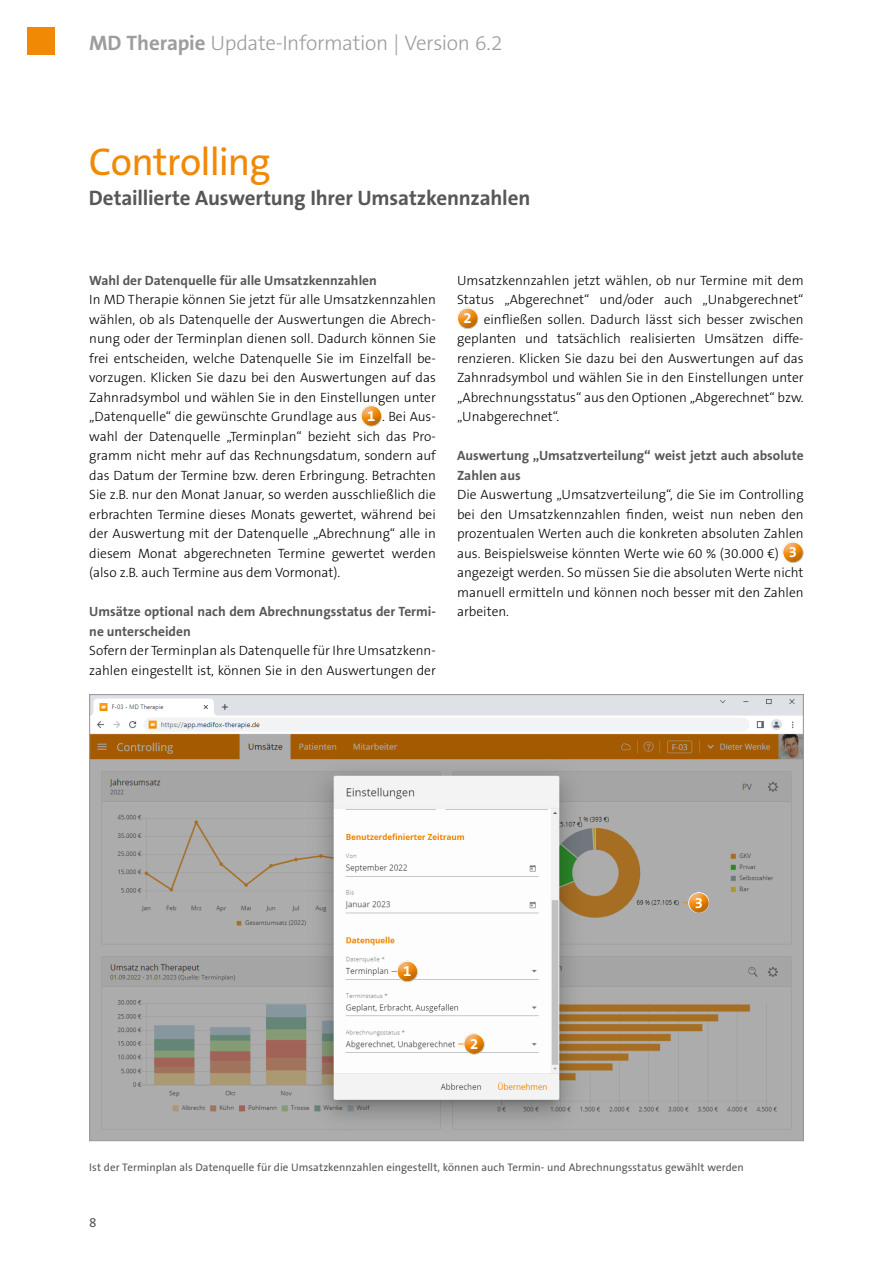
<style>
.page{position:relative;width:893px;height:1263px;background:#fff}
.page>*{position:absolute;margin:0;border:0;box-sizing:border-box;transform-origin:0 0}
.t1{font:39px "The Sans B5 Plain";letter-spacing:-.025em;color:#f18904}
.t2{font:700 21px "The Sans B7";letter-spacing:-.01em;color:#575756}
.t3{font:300 21px "The Sans B3";letter-spacing:-.015em;color:#9d9d9c}
.t4{font:700 15px "The Sans B7";color:#fff}
.t5{font:300 13.5px/19.5px "The Sans B3";color:#000}
.t6{font:700 13.5px/19.5px "The Sans B7";color:#575756}
.t7{font:13.5px "The Sans B5 Plain";color:#575756}
.t8{font:10.95px "The Sans B5 Plain";letter-spacing:.005em;color:#575756}
.s1{font-family:"The Sans B7";font-weight:700}
.s2{font-family:"The Sans B7";font-weight:700;font-size:15px;color:#fff}
</style>
<div class="page">
<div style="left:28px;top:28px;width:27px;height:27px;background:#f18904"></div>
<div style="left:354px;top:404px;width:39px;height:25px;background:#000;opacity:.2"></div>
<div style="left:450px;top:306px;width:39px;height:25px;background:#000;opacity:.2"></div>
<div style="left:775px;top:540px;width:39px;height:25px;background:#000;opacity:.2"></div>
<img style="left:91px;top:696px;width:711px;height:443px">
<div style="left:386px;top:952px;width:39px;height:32px;background:#fdfdfd"></div>
<div style="left:390px;top:959px;width:39px;height:25px;background:#000;opacity:.2"></div>
<div style="left:453px;top:1024px;width:39px;height:32px;background:#fdfdfd"></div>
<div style="left:457px;top:1032px;width:38px;height:25px;background:#000;opacity:.2"></div>
<div style="left:677px;top:883px;width:39px;height:32px;background:#acacac"></div>
<div style="left:681px;top:890px;width:39px;height:26px;background:#000;opacity:.2"></div>
<h2 class="t3" style="left:89px;top:32px;width:415px"><span class="s1">MD Therapie</span> Update-Information | Version 6.2</h2>
<h1 class="t1" style="left:89px;top:141px;width:183px">Controlling</h1>
<h2 class="t2" style="left:89px;top:186px;width:443px">Detaillierte Auswertung Ihrer Umsatzkennzahlen</h2>
<p class="t6" style="left:89px;top:271px;width:289px">Wahl der Datenquelle für alle Umsatzkennzahlen</p>
<p class="t5" style="left:89px;top:291px;width:348px;text-align:justify">In MD Therapie können Sie jetzt für alle Umsatzkennzahlen wählen, ob als Datenquelle der Auswertungen die Abrech&shy;nung oder der Terminplan dienen soll. Dadurch können Sie frei entscheiden, welche Datenquelle Sie im Einzelfall be&shy;vorzugen. Klicken Sie dazu bei den Auswertungen auf das Zahnradsymbol und wählen Sie in den Einstellungen unter „Datenquelle“ die gewünschte Grundlage aus <span class="s2">1</span> . Bei Aus&shy;wahl der Datenquelle „Terminplan“ bezieht sich das Pro&shy;gramm nicht mehr auf das Rechnungsdatum, sondern auf das Datum der Termine bzw. deren Erbringung. Betrachten Sie z.B. nur den Monat Januar, so werden ausschließlich die erbrachten Termine dieses Monats gewertet, während bei der Auswertung mit der Datenquelle „Abrechnung“ alle in diesem Monat abgerechneten Termine gewertet werden (also z.B. auch Termine aus dem Vormonat).</p>
<p class="t6" style="left:89px;top:603px;width:348px">Umsätze optional nach dem Abrechnungsstatus der Termi&shy;ne unterscheiden</p>
<p class="t5" style="left:89px;top:642px;width:348px">Sofern der Terminplan als Datenquelle für Ihre Umsatzkenn&shy;zahlen eingestellt ist, können Sie in den Auswertungen der</p>
<p class="t5" style="left:457px;top:271px;width:348px">Umsatzkennzahlen jetzt wählen, ob nur Termine mit dem</p>
<p class="t5" style="left:457px;top:291px;width:348px">Status „Abgerechnet“ und/oder auch „Unabgerechnet“</p>
<p class="t5" style="left:464px;top:310px;width:342px"><span class="s2">2</span> einfließen sollen. Dadurch lässt sich besser zwischen</p>
<p class="t5" style="left:457px;top:330px;width:348px">geplanten und tatsächlich realisierten Umsätzen diffe-</p>
<p class="t5" style="left:457px;top:349px;width:348px">renzieren. Klicken Sie dazu bei den Auswertungen auf das</p>
<p class="t5" style="left:457px;top:369px;width:348px">Zahnradsymbol und wählen Sie in den Einstellungen unter</p>
<p class="t5" style="left:457px;top:388px;width:348px">„Abrechnungsstatus“ aus den Optionen „Abgerechnet“ bzw.</p>
<p class="t5" style="left:457px;top:408px;width:104px">„Unabgerechnet“.</p>
<p class="t6" style="left:457px;top:447px;width:348px">Auswertung „Umsatzverteilung“ weist jetzt auch absolute<br>Zahlen aus</p>
<p class="t5" style="left:457px;top:486px;width:348px">Die Auswertung „Umsatzverteilung“, die Sie im Controlling bei den Umsatzkennzahlen finden, weist nun neben den prozentualen Werten auch die konkreten absoluten Zahlen aus. Beispielsweise könnten Werte wie 60 % (30.000 €) <span class="s2">3 </span>angezeigt werden. So müssen Sie die absoluten Werte nicht manuell ermitteln und können noch besser mit den Zahlen arbeiten.</p>
<p class="t4" style="left:403px;top:963px;width:10px">1</p>
<p class="t4" style="left:470px;top:1036px;width:10px">2</p>
<p class="t4" style="left:695px;top:895px;width:10px">3</p>
<p class="t8" style="left:89px;top:1161px;width:656px">Ist der Terminplan als Datenquelle für die Umsatzkennzahlen eingestellt, können auch Termin- und Abrechnungsstatus gewählt werden</p>
<p class="t7" style="left:89px;top:1215px;width:9px">8</p>
</div>
